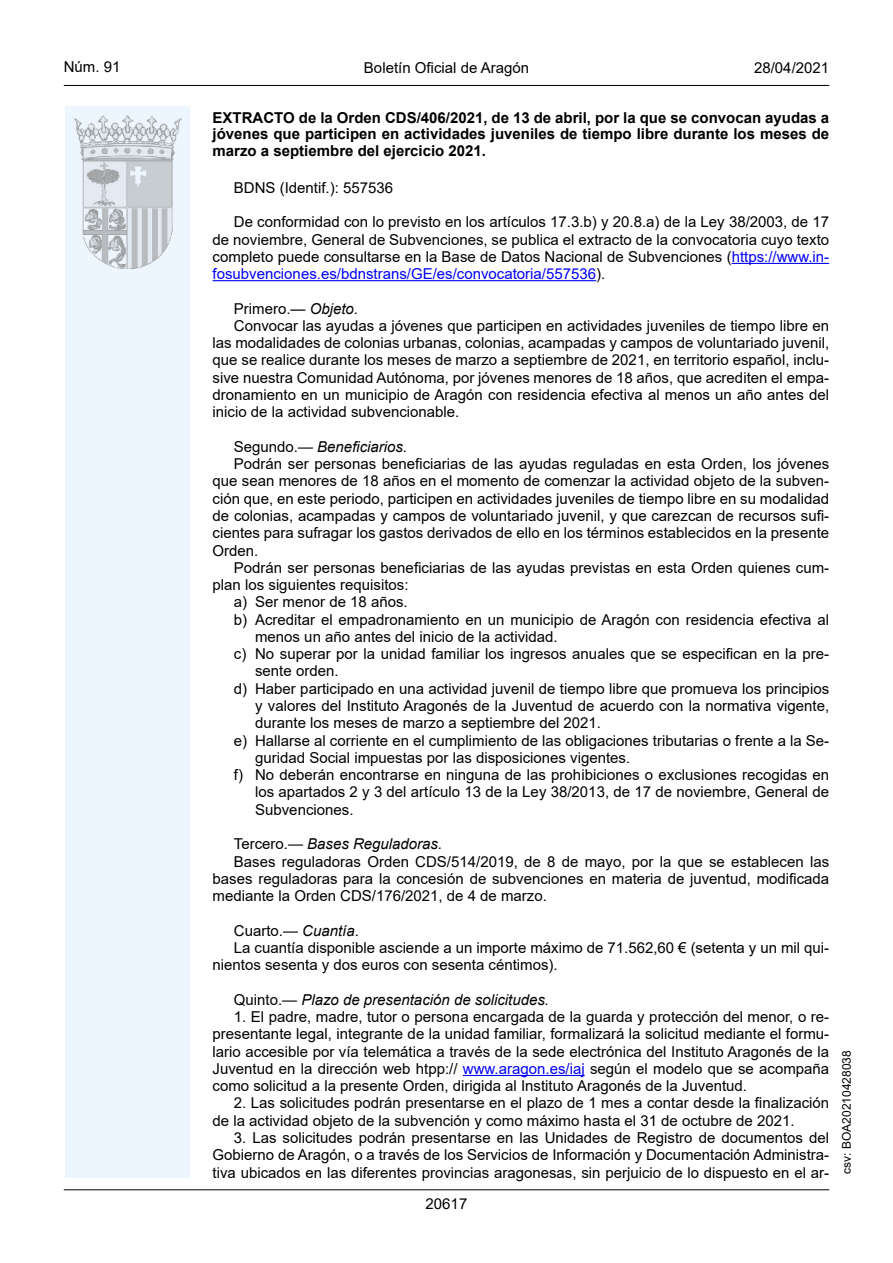
<style>
.page{position:relative;width:893px;height:1263px;background:#fff}
.page>*{position:absolute;margin:0;border:0;box-sizing:border-box;transform-origin:0 0}
.inicio_de_parrafo{font:15px/17.2px "Arial";color:#000;text-align:justify}
.Sangrado_01{font:15px/17.2px "Arial";color:#000}
.Titulo_text{font:700 15px/16.5px "Arial";color:#000;text-align:justify}
.inicio_de_parrafo-2{font:italic 15px "Arial";color:#000}
.t1{font:15px "Arial MT2";color:#000}
.t2{font:12px "Arial MT2";color:#000}
.s1{color:#0000fa}
.s2{font-family:"Arial Italic MT2"}
.s3{font-family:"Arial MT2"}
.s4{font-style:normal}
.s5{font-style:italic}
</style>
<div class="page">
<div style="left:65px;top:106px;width:125px;height:1072px;background:#edf6fe"></div>
<img style="left:75px;top:115px;width:106px;height:153px">
<hr style="left:64px;top:85px;width:765px;height:1px;background:#000">
<hr style="left:64px;top:1189px;width:765px;height:1px;background:#000">
<hr style="left:732px;top:263px;width:97px;height:1px;background:#0000fa">
<hr style="left:213px;top:280px;width:383px;height:1px;background:#0000fa">
<hr style="left:463px;top:1075px;width:122px;height:1px;background:#0000fa">
<p class="t1" style="left:64px;top:57px;width:58px">Núm. 91</p>
<p class="inicio_de_parrafo" style="left:364px;top:59px;width:167px">Boletín Oficial de Aragón</p>
<p class="t1" style="left:754px;top:57px;width:77px">28/04/2021</p>
<p class="Titulo_text" style="left:213px;top:110px;width:618px">EXTRACTO de la Orden CDS/406/2021, de 13 de abril, por la que se convocan ayudas a jóvenes que participen en actividades juveniles de tiempo libre durante los meses de marzo a septiembre del ejercicio 2021.</p>
<p class="inicio_de_parrafo" style="left:234px;top:179px;width:161px">BDNS (Identif.): 557536</p>
<p class="inicio_de_parrafo" style="left:213px;top:213px;width:618px;text-indent:21px">De conformidad con lo previsto en los artículos 17.3.b) y 20.8.a) de la Ley 38/2003, de 17 de noviembre, General de Subvenciones, se publica el extracto de la convocatoria cuyo texto completo puede consultarse en la Base de Datos Nacional de Subvenciones (<span class="s1">https://www.in&shy;fosubvenciones.es/bdnstrans/GE/es/convocatoria/557536</span>).</p>
<p class="inicio_de_parrafo" style="left:234px;top:300px;width:126px">Primero.<span class="s2">— Objeto</span><span class="s3">.</span></p>
<p class="inicio_de_parrafo" style="left:213px;top:317px;width:618px;text-indent:21px">Convocar las ayudas a jóvenes que participen en actividades juveniles de tiempo libre en las modalidades de colonias urbanas, colonias, acampadas y campos de voluntariado juvenil, que se realice durante los meses de marzo a septiembre de 2021, en territorio español, inclu&shy;sive nuestra Comunidad Autónoma, por jóvenes menores de 18 años, que acrediten el empa&shy;dronamiento en un municipio de Aragón con residencia efectiva al menos un año antes del inicio de la actividad subvencionable.</p>
<p class="inicio_de_parrafo-2" style="left:234px;top:437px;width:175px"><span class="s4">Segundo.—</span> Beneficiarios.</p>
<p class="inicio_de_parrafo" style="left:213px;top:455px;width:618px;text-indent:21px">Podrán ser personas beneficiarias de las ayudas reguladas en esta Orden, los jóvenes que sean menores de 18 años en el momento de comenzar la actividad objeto de la subven&shy;ción que, en este periodo, participen en actividades juveniles de tiempo libre en su modalidad de colonias, acampadas y campos de voluntariado juvenil, y que carezcan de recursos sufi&shy;cientes para sufragar los gastos derivados de ello en los términos establecidos en la presente Orden.</p>
<p class="inicio_de_parrafo" style="left:213px;top:559px;width:618px;text-indent:21px">Podrán ser personas beneficiarias de las ayudas previstas en esta Orden quienes cum&shy;plan los siguientes requisitos:</p>
<p class="Sangrado_01" style="left:234px;top:593px;width:175px">a) Ser menor de 18 años.</p>
<p class="Sangrado_01" style="left:255px;top:611px;width:576px;text-indent:-21px">b) Acreditar el empadronamiento en un municipio de Aragón con residencia efectiva al menos un año antes del inicio de la actividad.</p>
<p class="Sangrado_01" style="left:255px;top:645px;width:576px;text-indent:-21px">c) No superar por la unidad familiar los ingresos anuales que se especifican en la pre&shy;sente orden.</p>
<p class="Sangrado_01" style="left:255px;top:680px;width:576px;text-align:justify;text-indent:-21px">d) Haber participado en una actividad juvenil de tiempo libre que promueva los principios y valores del Instituto Aragonés de la Juventud de acuerdo con la normativa vigente, durante los meses de marzo a septiembre del 2021.</p>
<p class="Sangrado_01" style="left:255px;top:732px;width:576px;text-indent:-21px">e) Hallarse al corriente en el cumplimiento de las obligaciones tributarias o frente a la Se&shy;guridad Social impuestas por las disposiciones vigentes.</p>
<p class="Sangrado_01" style="left:255px;top:766px;width:576px;text-align:justify;text-indent:-21px">f) No deberán encontrarse en ninguna de las prohibiciones o exclusiones recogidas en los apartados 2 y 3 del artículo 13 de la Ley 38/2013, de 17 de noviembre, General de Subvenciones.</p>
<p class="inicio_de_parrafo-2" style="left:234px;top:834px;width:210px"><span class="s4">Tercero.—</span> Bases Reguladoras.</p>
<p class="inicio_de_parrafo" style="left:213px;top:852px;width:618px;text-indent:21px">Bases reguladoras Orden CDS/514/2019, de 8 de mayo, por la que se establecen las bases reguladoras para la concesión de subvenciones en materia de juventud, modificada mediante la Orden CDS/176/2021, de 4 de marzo.</p>
<p class="inicio_de_parrafo" style="left:234px;top:922px;width:127px">Cuarto.— <span class="s5">Cuantía</span><span class="s3">.</span></p>
<p class="inicio_de_parrafo" style="left:213px;top:939px;width:618px;text-indent:21px">La cuantía disponible asciende a un importe máximo de 71.562,60 € (setenta y un mil qui&shy;nientos sesenta y dos euros con sesenta céntimos).</p>
<p class="inicio_de_parrafo-2" style="left:234px;top:990px;width:317px"><span class="s4">Quinto.—</span> Plazo de presentación de solicitudes.</p>
<p class="inicio_de_parrafo" style="left:213px;top:1008px;width:618px;text-indent:21px">1. El padre, madre, tutor o persona encargada de la guarda y protección del menor, o re&shy;presentante legal, integrante de la unidad familiar, formalizará la solicitud mediante el formu&shy;lario accesible por vía telemática a través de la sede electrónica del Instituto Aragonés de la Juventud en la dirección web htpp:// <span class="s1">www.aragon.es/iaj</span> según el modelo que se acompaña como solicitud a la presente Orden, dirigida al Instituto Aragonés de la Juventud.</p>
<p class="inicio_de_parrafo" style="left:213px;top:1094px;width:618px;text-indent:21px">2. Las solicitudes podrán presentarse en el plazo de 1 mes a contar desde la finalización de la actividad objeto de la subvención y como máximo hasta el 31 de octubre de 2021.</p>
<p class="inicio_de_parrafo" style="left:213px;top:1129px;width:618px;text-indent:21px">3. Las solicitudes podrán presentarse en las Unidades de Registro de documentos del Gobierno de Aragón, o a través de los Servicios de Información y Documentación Administra&shy;tiva ubicados en las diferentes provincias aragonesas, sin perjuicio de lo dispuesto en el ar<span class="s3">-</span></p>
<p class="t1" style="left:426px;top:1193px;width:43px">20617</p>
<p class="t2" style="left:838px;top:1174px;width:125px;rotate:-90deg">csv: BOA20210428038</p>
</div>
